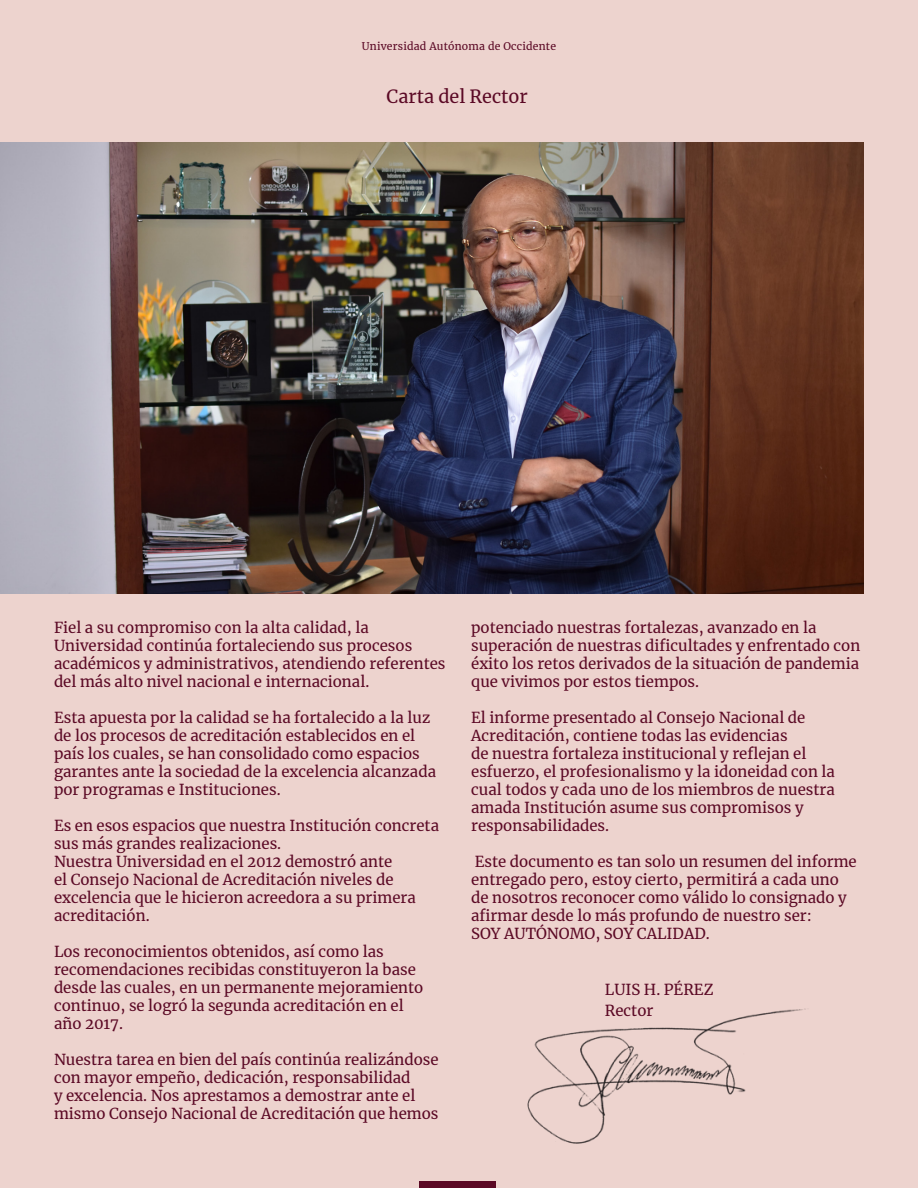
<style>
.page{position:relative;width:918px;height:1188px;background:#edd3ce}
.page>*{position:absolute;margin:0;border:0;box-sizing:border-box;transform-origin:0 0}
.t1{font:18px "Merriweather";color:#5b0925}
.t2{font:15px/18px "Merriweather";color:#5b0925}
.t3{font:10.5px "Merriweather";letter-spacing:.02em;color:#5b0925}
</style>
<div class="page">
<div style="left:419px;top:1182px;width:76px;height:6px;background:#5b0925"></div>
<img style="left:527px;top:1008px;width:279px;height:136px">
<img style="left:0;top:143px;width:864px;height:451px">
<p class="t3" style="left:362px;top:39px;width:196px">Universidad Autónoma de Occidente</p>
<p class="t1" style="left:387px;top:84px;width:143px">Carta del Rector</p>
<p class="t2" style="left:54px;top:618px;width:393px">Fiel a su compromiso con la alta calidad, la Universidad continúa fortaleciendo sus procesos académicos y administrativos, atendiendo referentes del más alto nivel nacional e internacional.</p>
<p class="t2" style="left:54px;top:708px;width:384px">Esta apuesta por la calidad se ha fortalecido a la luz de los procesos de acreditación establecidos en el país los cuales, se han consolidado como espacios garantes ante la sociedad de la excelencia alcanzada por programas e Instituciones.</p>
<p class="t2" style="left:54px;top:816px;width:387px">Es en esos espacios que nuestra Institución concreta sus más grandes realizaciones.</p>
<p class="t2" style="left:54px;top:852px;width:363px">Nuestra Universidad en el 2012 demostró ante<br>el Consejo Nacional de Acreditación niveles de excelencia que le hicieron acreedora a su primera acreditación.</p>
<p class="t2" style="left:54px;top:942px;width:371px">Los reconocimientos obtenidos, así como las recomendaciones recibidas constituyeron la base desde las cuales, en un permanente mejoramiento continuo, se logró la segunda acreditación en el año 2017.</p>
<p class="t2" style="left:54px;top:1050px;width:386px">Nuestra tarea en bien del país continúa realizándose con mayor empeño, dedicación, responsabilidad<br>y excelencia. Nos aprestamos a demostrar ante el mismo Consejo Nacional de Acreditación que hemos</p>
<p class="t2" style="left:471px;top:618px;width:391px">potenciado nuestras fortalezas, avanzado en la superación de nuestras dificultades y enfrentado con éxito los retos derivados de la situación de pandemia que vivimos por estos tiempos.</p>
<p class="t2" style="left:471px;top:708px;width:365px">El informe presentado al Consejo Nacional de Acreditación, contiene todas las evidencias<br>de nuestra fortaleza institucional y reflejan el esfuerzo, el profesionalismo y la idoneidad con la cual todos y cada uno de los miembros de nuestra amada Institución asume sus compromisos y responsabilidades.</p>
<p class="t2" style="left:471px;top:852px;width:387px">Este documento es tan solo un resumen del informe entregado pero, estoy cierto, permitirá a cada uno de nosotros reconocer como válido lo consignado y afirmar desde lo más profundo de nuestro ser:<br>SOY AUTÓNOMO, SOY CALIDAD.</p>
<p class="t2" style="left:605px;top:981px;width:110px">LUIS H. PÉREZ</p>
<p class="t2" style="left:605px;top:1002px;width:50px">Rector</p>
</div>
